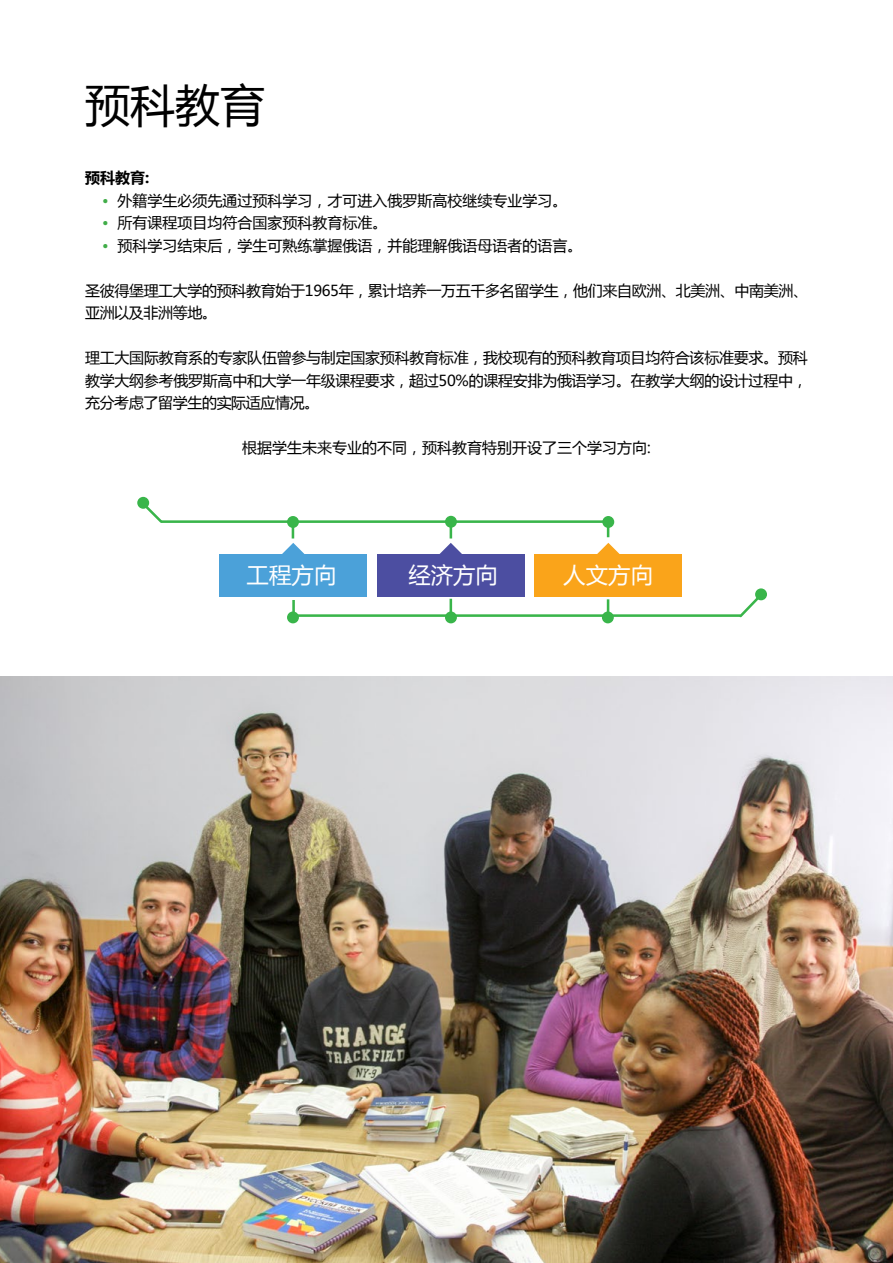
<style>
.page{position:relative;width:893px;height:1263px;background:#fff}
.page>*{position:absolute;margin:0;border:0;box-sizing:border-box;transform-origin:0 0}
.t1{font:45px "Microsoft Ya Hei";color:#000}
.t2{font:22.5px "Microsoft Ya Hei";color:#fff}
.t3{font:15px/22.5px "Microsoft Ya Hei";color:#000;text-align:justify}
.t4{font:15px/22.5px "Microsoft Ya Hei";letter-spacing:-.025em;color:#000}
.t5{font:700 15px "Microsoft Ya Hei";color:#000}
.s1{color:#41ad49}
</style>
<div class="page">
<img style="left:0;top:676px;width:893px;height:587px">
<div style="left:220px;top:554px;width:147px;height:42px;background:#4ba1d9"></div>
<div style="left:377px;top:554px;width:147px;height:42px;background:#4c4ea1"></div>
<svg style="left:597px;top:543px;width:23px;height:11px"></svg>
<div style="left:535px;top:554px;width:147px;height:42px;background:#faa41a"></div>
<svg style="left:282px;top:524px;width:23px;height:30px"></svg>
<svg style="left:140px;top:498px;width:22px;height:25px"></svg>
<svg style="left:439px;top:524px;width:23px;height:30px"></svg>
<svg style="left:607px;top:528px;width:2px;height:9px"></svg>
<hr style="left:161px;top:520px;width:447px;height:3px;background:#39b54a">
<div style="left:287px;top:516px;width:12px;height:12px;background:#39b54a;border-radius:50%"></div>
<div style="left:137px;top:497px;width:12px;height:12px;background:#39b54a;border-radius:50%"></div>
<div style="left:445px;top:516px;width:12px;height:12px;background:#39b54a;border-radius:50%"></div>
<div style="left:602px;top:516px;width:12px;height:12px;background:#39b54a;border-radius:50%"></div>
<svg style="left:740px;top:596px;width:23px;height:22px"></svg>
<svg style="left:450px;top:599px;width:2px;height:12px"></svg>
<hr style="left:292px;top:600px;width:3px;height:17px;background:#39b54a">
<hr style="left:294px;top:614px;width:446px;height:3px;background:#39b54a">
<div style="left:287px;top:611px;width:12px;height:12px;background:#39b54a;border-radius:50%"></div>
<div style="left:755px;top:588px;width:12px;height:12px;background:#39b54a;border-radius:50%"></div>
<div style="left:445px;top:611px;width:12px;height:12px;background:#39b54a;border-radius:50%"></div>
<div style="left:602px;top:611px;width:12px;height:12px;background:#39b54a;border-radius:50%"></div>
<svg style="left:607px;top:599px;width:2px;height:12px"></svg>
<h1 class="t1" style="left:85px;top:74px;width:181px">预科教育</h1>
<p class="t5" style="left:85px;top:167px;width:66px">预科教育:</p>
<p class="t3" style="left:102px;top:189px;width:467px"><span class="s1">•</span> 外籍学生必须先通过预科学习，才可进入俄罗斯高校继续专业学习。</p>
<p class="t3" style="left:102px;top:211px;width:287px"><span class="s1">•</span> 所有课程项目均符合国家预科教育标准。</p>
<p class="t3" style="left:102px;top:234px;width:482px"><span class="s1">•</span> 预科学习结束后，学生可熟练掌握俄语，并能理解俄语母语者的语言。</p>
<p class="t4" style="left:85px;top:279px;width:724px">圣彼得堡理工大学的预科教育始于1965年，累计培养一万五千多名留学生，他们来自欧洲、北美洲、中南美洲、亚洲以及非洲等地。</p>
<p class="t3" style="left:85px;top:346px;width:724px">理工大国际教育系的专家队伍曾参与制定国家预科教育标准，我校现有的预科教育项目均符合该标准要求。预科教学大纲参考俄罗斯高中和大学一年级课程要求，超过50%的课程安排为俄语学习。在教学大纲的设计过程中，充分考虑了留学生的实际适应情况。</p>
<p class="t3" style="left:242px;top:436px;width:410px">根据学生未来专业的不同，预科教育特别开设了三个学习方向:</p>
<h2 class="t2" style="left:247px;top:560px;width:91px">工程方向</h2>
<h2 class="t2" style="left:409px;top:560px;width:91px">经济方向</h2>
<h2 class="t2" style="left:563px;top:560px;width:92px">人文方向</h2>
</div>
